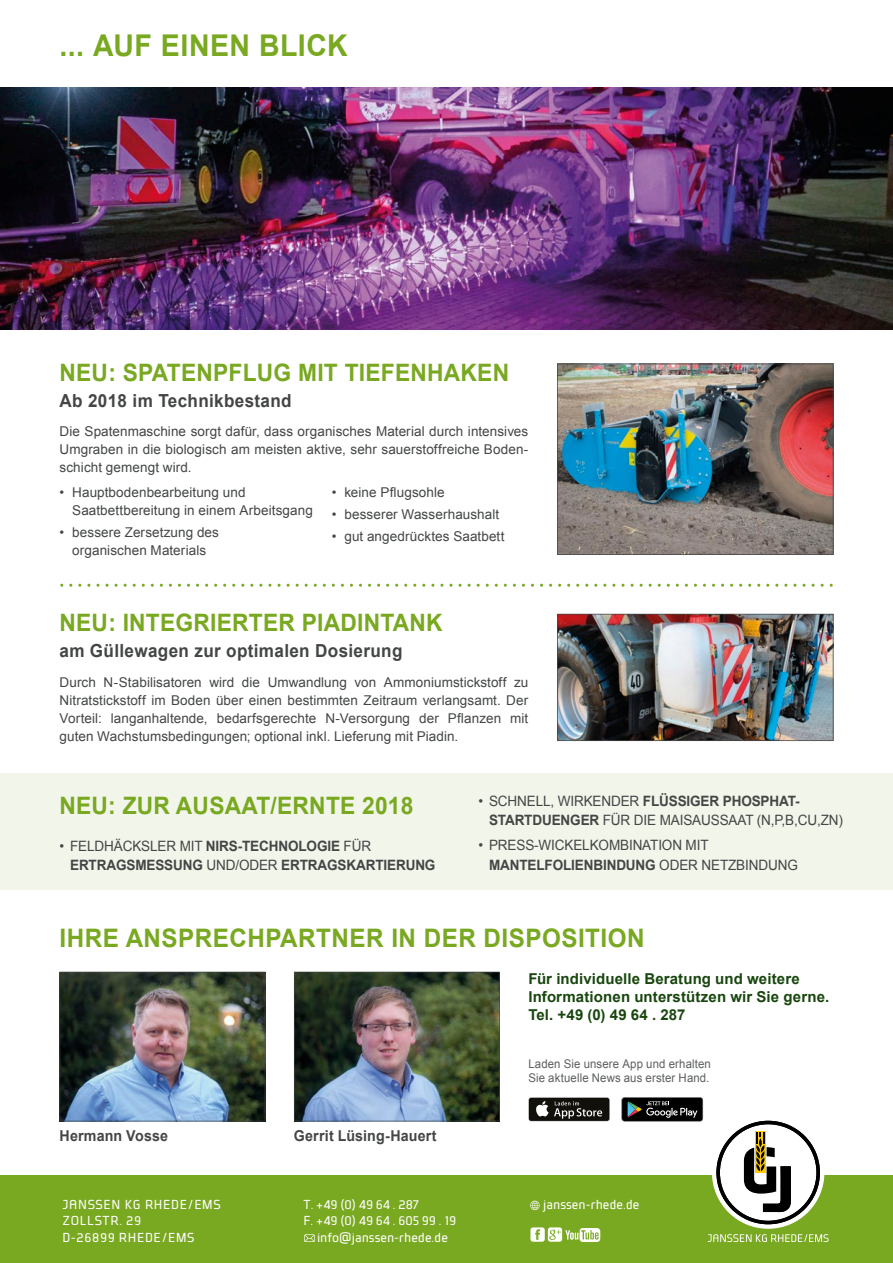
<style>
.page{position:relative;width:893px;height:1263px;background:#fff}
.page>*{position:absolute;margin:0;border:0;box-sizing:border-box;transform-origin:0 0}
.t1{font:700 30px "Arial";letter-spacing:.015em;color:#79a821;scale:.95 1}
.t2{font:700 25.5px "Arial";letter-spacing:.02em;color:#79a821;scale:.95 1}
.t3{font:700 24px "Arial";letter-spacing:.01em;color:#79a821;scale:.95 1}
.t4{font:700 18px "Arial";letter-spacing:.02em;color:#434645;scale:.95 1}
.t5{font:700 15px/18px "Arial";letter-spacing:.01em;color:#18460e}
.t6{font:700 15px "Arial";letter-spacing:.01em;color:#434645;scale:.95 1}
.t7{font:14.25px/19.5px "Arial";letter-spacing:-.01em;color:#434645;scale:.95 1}
.t8{font:700 14.25px/19.5px "Arial";letter-spacing:-.01em;color:#434645;scale:.95 1}
.t9{font:13.5px/18px "Arial";letter-spacing:.005em;color:#434645;text-align:justify}
.t10{font:13.5px "Deria Sans";color:#fff}
.t11{font:13.5px/16.5px "Deria Sans";letter-spacing:.05em;color:#fff}
.t12{font:12px/14.4px "Arial";letter-spacing:.01em;color:#5c5f5f;scale:.95 1}
.s1{font-weight:400}
.s2{font-weight:700}
</style>
<div class="page">
<div style="left:0;top:774px;width:893px;height:116px;background:#f1f5ea"></div>
<img style="left:60px;top:972px;width:205px;height:149px">
<img style="left:294px;top:972px;width:206px;height:149px">
<img style="left:0;top:87px;width:893px;height:243px">
<div style="left:0;top:1176px;width:893px;height:87px;background:#79a821"></div>
<svg style="left:530px;top:1227px;width:70px;height:15px"></svg>
<svg style="left:304px;top:1234px;width:11px;height:8px"></svg>
<svg style="left:530px;top:1201px;width:10px;height:9px"></svg>
<svg style="left:528px;top:1097px;width:82px;height:24px"></svg>
<div style="left:529px;top:1098px;width:80px;height:23px;background:#11100b;border-radius:2px"></div>
<svg style="left:536px;top:1101px;width:66px;height:18px"></svg>
<svg style="left:622px;top:1097px;width:207px;height:145px"></svg>
<img style="left:557px;top:364px;width:276px;height:191px">
<img style="left:557px;top:614px;width:276px;height:127px">
<svg style="left:60px;top:584px;width:773px;height:3px"></svg>
<h1 class="t1" style="left:60px;top:28px;width:305px">... AUF EINEN BLICK</h1>
<h3 class="t3" style="left:60px;top:359px;width:475px">NEU: SPATENPFLUG MIT TIEFENHAKEN</h3>
<h3 class="t4" style="left:60px;top:390px;width:246px">Ab 2018 im Technikbestand</h3>
<p class="t9" style="left:60px;top:422px;width:470px">Die Spatenmaschine sorgt dafür, dass organisches Material durch intensives Umgraben in die biologisch am meisten aktive, sehr sauerstoffreiche Boden&shy;schicht gemengt wird.</p>
<p class="t9" style="left:72px;top:483px;width:242px;text-indent:-13px">• Hauptbodenbearbeitung und<br>Saatbettbereitung in einem Arbeitsgang</p>
<p class="t9" style="left:59px;top:523px;width:161px;text-align:center">• bessere Zersetzung des organischen Materials</p>
<p class="t9" style="left:332px;top:483px;width:115px">• keine Pflugsohle</p>
<p class="t9" style="left:332px;top:505px;width:169px">• besserer Wasserhaushalt</p>
<p class="t9" style="left:332px;top:527px;width:174px">• gut angedrücktes Saatbett</p>
<h3 class="t3" style="left:60px;top:609px;width:405px">NEU: INTEGRIERTER PIADINTANK</h3>
<h3 class="t4" style="left:59px;top:641px;width:363px">am Güllewagen zur optimalen Dosierung</h3>
<p class="t9" style="left:60px;top:673px;width:470px">Durch N-Stabilisatoren wird die Umwandlung von Ammoniumstickstoff zu Nitratstickstoff im Boden über einen bestimmten Zeitraum verlangsamt. Der Vorteil: langanhaltende, bedarfsgerechte N-Versorgung der Pflanzen mit guten Wachstumsbedingungen; optional inkl. Lieferung mit Piadin.</p>
<h3 class="t3" style="left:59px;top:792px;width:374px">NEU: ZUR AUSAAT/ERNTE 2018</h3>
<p class="t8" style="left:70px;top:836px;width:386px;text-indent:-11px"><span class="s1">• FELDHÄCKSLER MIT</span> NIRS-TECHNOLOGIE <span class="s1">FÜR<br></span>ERTRAGSMESSUNG <span class="s1">UND/ODER</span> ERTRAGSKARTIERUNG</p>
<p class="t7" style="left:489px;top:791px;width:374px;text-indent:-11px">• SCHNELL, WIRKENDER <span class="s2">FLÜSSIGER PHOSPHAT-<br>STARTDUENGER</span> FÜR DIE MAISAUSSAAT (N,P,B,CU,ZN)</p>
<p class="t7" style="left:489px;top:835px;width:327px;text-indent:-11px">• PRESS-WICKELKOMBINATION MIT<br><span class="s2">MANTELFOLIENBINDUNG</span> ODER NETZBINDUNG</p>
<h2 class="t2" style="left:60px;top:923px;width:617px">IHRE ANSPRECHPARTNER IN DER DISPOSITION</h2>
<p class="t6" style="left:60px;top:1127px;width:116px">Hermann Vosse</p>
<p class="t6" style="left:294px;top:1127px;width:152px">Gerrit Lüsing-Hauert</p>
<p class="t5" style="left:528px;top:970px;width:302px">Für individuelle Beratung und weitere<br>Informationen unterstützen wir Sie gerne.<br>Tel. +49 (0) 49 64 . 287</p>
<p class="t12" style="left:528px;top:1056px;width:194px">Laden Sie unsere App und erhalten<br>Sie aktuelle News aus erster Hand.</p>
<p class="t10" style="left:304px;top:1197px;width:117px">T. +49 (0) 49 64 . 287</p>
<p class="t10" style="left:304px;top:1214px;width:154px">F. +49 (0) 49 64 . 605 99 . 19</p>
<p class="t10" style="left:317px;top:1230px;width:132px">info@janssen-rhede.de</p>
<p class="t11" style="left:63px;top:1196px;width:160px">JANSSEN KG RHEDE/EMS<br>ZOLLSTR. 29<br>D-26899 RHEDE/EMS</p>
<p class="t10" style="left:543px;top:1197px;width:98px">janssen-rhede.de</p>
</div>
